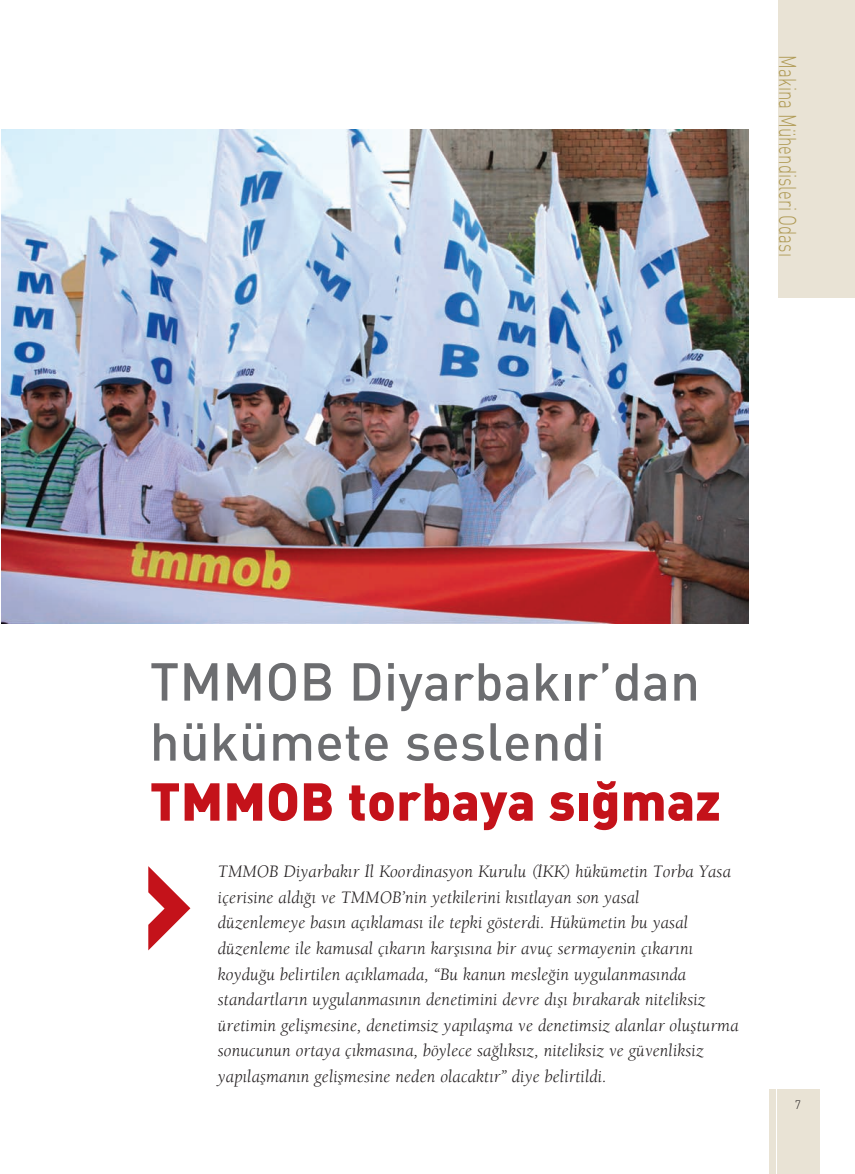
<style>
.page{position:relative;width:855px;height:1174px;background:#fff}
.page>*{position:absolute;margin:0;border:0;box-sizing:border-box;transform-origin:0 0}
.t1{font:52.5px/60px "DINT Medium";letter-spacing:.005em;color:#6c6d70}
.t2{font:52.5px "DINT Black";letter-spacing:.005em;color:#c4121a}
.t3{font:24px "DINT Light";color:#b09b56;scale:.7 1}
.t4{font:italic 18px/25.7px "Berkeley";letter-spacing:.005em;color:#231f20}
.t5{font:12px "DINT Light";color:#231f20}
</style>
<div class="page">
<div style="left:776px;top:1089px;width:43px;height:85px;background:#e9e3d5"></div>
<div style="left:769px;top:1089px;width:6px;height:85px;background:#e9e3d5"></div>
<div style="left:778px;top:1px;width:76px;height:297px;background:#e9e3d5"></div>
<img style="left:1px;top:130px;width:747px;height:493px">
<svg style="left:148px;top:866px;width:42px;height:84px"></svg>
<h2 class="t3" style="left:796px;top:55px;width:289px;rotate:90deg">Makina Mühendisleri Odas›</h2>
<h1 class="t1" style="left:150px;top:657px;width:551px">TMMOB Diyarbak›r’dan hükümete seslendi</h1>
<h1 class="t2" style="left:150px;top:783px;width:572px">TMMOB torbaya s›¤maz</h1>
<p class="t4" style="left:218px;top:860px;width:522px">TMMOB Diyarbak›r ‹l Koordinasyon Kurulu (‹KK) hükümetin Torba Yasa içerisine ald›¤› ve TMMOB’nin yetkilerini k›s›tlayan son yasal<br>düzenlemeye bas›n aç›klamas› ile tepki gösterdi. Hükümetin bu yasal düzenleme ile kamusal ç›kar›n karfl›s›na bir avuç sermayenin ç›kar›n› koydu¤u belirtilen aç›klamada, “Bu kanun mesle¤in uygulanmas›nda standartlar›n uygulanmas›n›n denetimini devre d›fl› b›rakarak niteliksiz üretimin geliflmesine, denetimsiz yap›laflma ve denetimsiz alanlar oluflturma sonucunun ortaya ç›kmas›na, böylece sa¤l›ks›z, niteliksiz ve güvenliksiz yap›laflman›n geliflmesine neden olacakt›r” diye belirtildi.</p>
<p class="t5" style="left:795px;top:1100px;width:8px">7</p>
</div>
